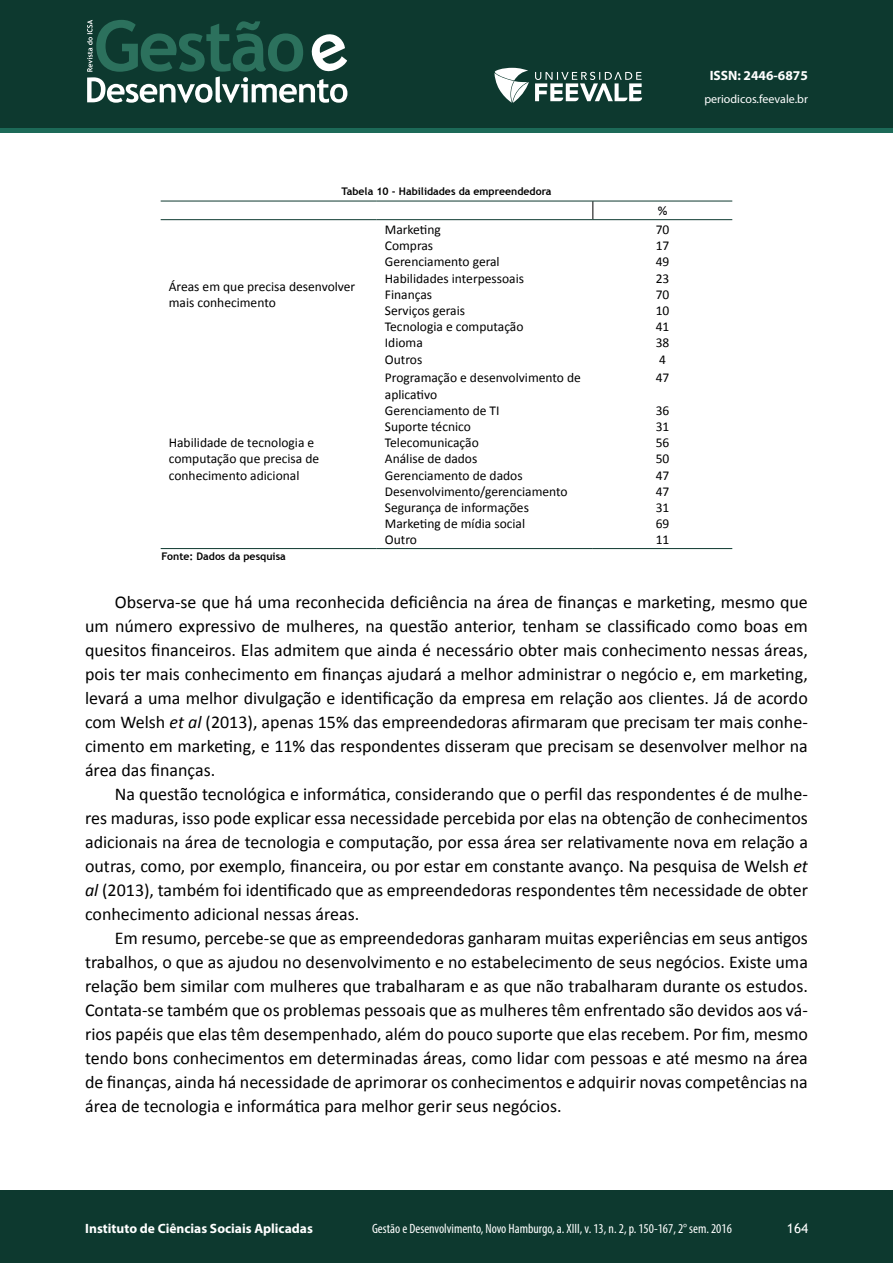
<style>
.page{position:relative;width:893px;height:1263px;background:#fff}
.page>*{position:absolute;margin:0;border:0;box-sizing:border-box;transform-origin:0 0}
.t1{font:18px/24px "Calibri";color:#000;text-align:justify}
.t2{font:13.5px/16.2px "Calibri";color:#000}
.t3{font:condensed 13.5px "Myriad Pro";color:#fff}
.t4{font:700 13.5px "Myriad Pro";color:#fff}
.t5{font:13.5px "Trebuchet MS";color:#fff}
.t6{font:12px "Myriad Pro";color:#fff}
.t7{font:700 10.5px "Trebuchet MS";color:#000}
.s1{font-style:italic}
</style>
<div class="page">
<div style="left:0;top:0;width:893px;height:129px;background:#0d392f"></div>
<svg style="left:87px;top:20px;width:260px;height:83px"></svg>
<div style="left:0;top:1193px;width:893px;height:70px;background:#0d392f"></div>
<div style="left:0;top:1190px;width:893px;height:5px;background:#0d392f"></div>
<hr style="left:0;top:129px;width:893px;height:4px;background:#1c6a58">
<svg style="left:494px;top:68px;width:35px;height:35px"></svg>
<svg style="left:535px;top:72px;width:107px;height:29px"></svg>
<svg style="left:592px;top:202px;width:1px;height:17px"></svg>
<hr style="left:161px;top:548px;width:216px;height:1px;background:#0d392f">
<hr style="left:377px;top:548px;width:216px;height:1px;background:#0d392f">
<hr style="left:593px;top:548px;width:139px;height:1px;background:#0d392f">
<hr style="left:161px;top:201px;width:216px;height:1px;background:#0d392f">
<hr style="left:377px;top:201px;width:216px;height:1px;background:#0d392f">
<hr style="left:593px;top:201px;width:139px;height:1px;background:#0d392f">
<hr style="left:161px;top:219px;width:216px;height:1px;background:#0d392f">
<hr style="left:377px;top:219px;width:216px;height:1px;background:#0d392f">
<hr style="left:593px;top:219px;width:139px;height:1px;background:#0d392f">
<p class="t7" style="left:342px;top:185px;width:211px">Tabela 10 - Habilidades da empreendedora</p>
<p class="t2" style="left:658px;top:203px;width:11px">%</p>
<p class="t2" style="left:169px;top:278px;width:188px">Áreas em que precisa desenvolver mais conhecimento</p>
<p class="t2" style="left:169px;top:435px;width:152px">Habilidade de tecnologia e computação que precisa de conhecimento adicional</p>
<p class="t2" style="left:385px;top:221px;width:141px">Marketing<br>Compras<br>Gerenciamento geral<br>Habilidades interpessoais<br>Finanças<br>Serviços gerais<br>Tecnologia e computação<br>Idioma<br>Outros</p>
<p class="t2" style="left:656px;top:221px;width:15px;text-align:justify">70<br>17<br>49<br>23<br>70<br>10<br>41<br>38<br>4</p>
<p class="t2" style="left:385px;top:370px;width:197px">Programação e desenvolvimento de aplicativo<br>Gerenciamento de TI<br>Suporte técnico<br>Telecomunicação<br>Análise de dados<br>Gerenciamento de dados<br>Desenvolvimento/gerenciamento<br>Segurança de informações<br>Marketing de mídia social<br>Outro</p>
<p class="t2" style="left:656px;top:370px;width:15px">47</p>
<p class="t2" style="left:656px;top:402px;width:15px;text-align:justify">36<br>31<br>56<br>50<br>47<br>47<br>31<br>69<br>11</p>
<p class="t4" style="left:710px;top:67px;width:100px">ISSN: 2446-6875</p>
<p class="t6" style="left:704px;top:91px;width:105px">periodicos.feevale.br</p>
<p class="t7" style="left:162px;top:549px;width:126px">Fonte: Dados da pesquisa</p>
<p class="t1" style="left:85px;top:590px;width:724px;text-indent:30px">Observa-se que há uma reconhecida deficiência na área de finanças e marketing, mesmo que um número expressivo de mulheres, na questão anterior, tenham se classificado como boas em quesitos financeiros. Elas admitem que ainda é necessário obter mais conhecimento nessas áreas, pois ter mais conhecimento em finanças ajudará a melhor administrar o negócio e, em marketing, levará a uma melhor divulgação e identificação da empresa em relação aos clientes. Já de acordo com Welsh <span class="s1">et al</span> (2013), apenas 15% das empreendedoras afirmaram que precisam ter mais conhe&shy;cimento em marketing, e 11% das respondentes disseram que precisam se desenvolver melhor na área das finanças.</p>
<p class="t1" style="left:85px;top:782px;width:724px;text-indent:30px">Na questão tecnológica e informática, considerando que o perfil das respondentes é de mulhe&shy;res maduras, isso pode explicar essa necessidade percebida por elas na obtenção de conhecimentos adicionais na área de tecnologia e computação, por essa área ser relativamente nova em relação a outras, como, por exemplo, financeira, ou por estar em constante avanço. Na pesquisa de Welsh <span class="s1">et al</span> (2013), também foi identificado que as empreendedoras respondentes têm necessidade de obter conhecimento adicional nessas áreas.</p>
<p class="t1" style="left:85px;top:926px;width:724px;text-indent:30px">Em resumo, percebe-se que as empreendedoras ganharam muitas experiências em seus antigos trabalhos, o que as ajudou no desenvolvimento e no estabelecimento de seus negócios. Existe uma relação bem similar com mulheres que trabalharam e as que não trabalharam durante os estudos.<br>Contata-se também que os problemas pessoais que as mulheres têm enfrentado são devidos aos vá&shy;rios papéis que elas têm desempenhado, além do pouco suporte que elas recebem. Por fim, mesmo tendo bons conhecimentos em determinadas áreas, como lidar com pessoas e até mesmo na área de finanças, ainda há necessidade de aprimorar os conhecimentos e adquirir novas competências na área de tecnologia e informática para melhor gerir seus negócios.</p>
<p class="t4" style="left:85px;top:1220px;width:229px">Instituto de Ciências Sociais Aplicadas</p>
<p class="t3" style="left:372px;top:1220px;width:361px">Gestão e Desenvolvimento, Novo Hamburgo, a. XIII, v. 13, n. 2, p. 150-167, 2° sem. 2016</p>
<p class="t5" style="left:787px;top:1220px;width:23px">164</p>
</div>
